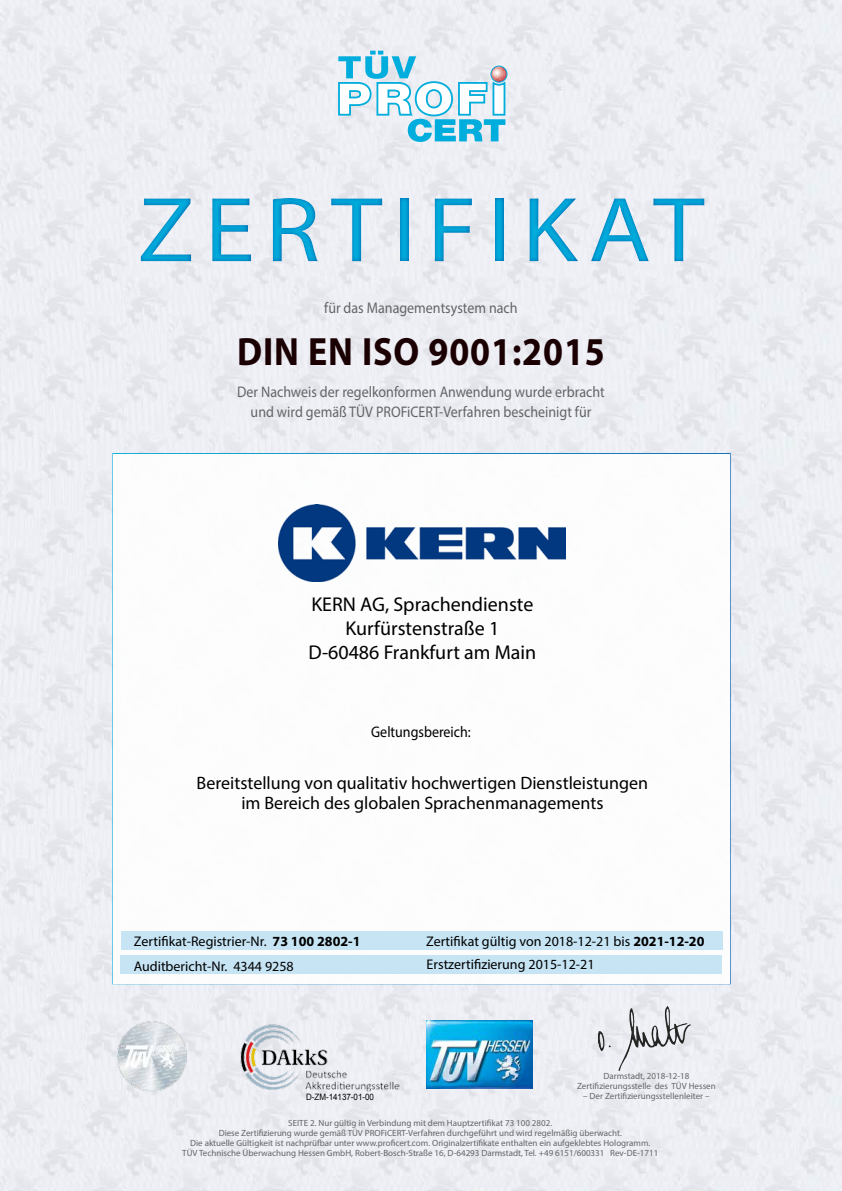
<style>
.page{position:relative;width:842px;height:1191px;background:#fff}
.page>*{position:absolute;margin:0;border:0;box-sizing:border-box;transform-origin:0 0}
.t1{font:93px "Myriad Pro";letter-spacing:.1em;color:#00addc;scale:1.1 1}
.t2{font:700 39.6px "Myriad Pro";letter-spacing:.025em;color:#1a0002;scale:.91 1}
.t3{font:20px/24px "Myriad Pro";color:#000;text-align:center}
.t4{font:18px/20px "Myriad Pro";color:#000;text-align:center}
.t5{font:15.4px/20px "Myriad Pro";color:#636466;text-align:center;scale:.91 1}
.t6{font:15.4px "Myriad Pro";color:#000;scale:.91 1}
.t7{font:14px/24.6px "Myriad Pro";color:#000}
.t8{font:9px/10px "Myriad Pro";color:#636466;text-align:center}
.t9{font:8.8px "Arial";color:#000;scale:.91 1}
.s1{font-weight:700}
</style>
<div class="page">
<img style="left:0;top:0;width:842px;height:1191px">
<svg style="left:338px;top:51px;width:169px;height:91px"></svg>
<img style="left:241px;top:1024px;width:158px;height:67px">
<img style="left:427px;top:1020px;width:106px;height:69px">
<div style="left:112px;top:453px;width:619px;height:531px;background:#fff;border:2px solid #fff"></div>
<div style="left:120px;top:955px;width:602px;height:19px;background:#c0e2f3"></div>
<div style="left:121px;top:931px;width:601px;height:19px;background:#c0e2f3"></div>
<img style="left:598px;top:1006px;width:92px;height:64px">
<div style="left:0;top:172px;width:842px;height:114px;background:#006bb6;opacity:.75"></div>
<img style="left:278px;top:504px;width:287px;height:77px">
<img style="left:117px;top:1021px;width:70px;height:69px">
<h1 class="t1" style="left:138px;top:173px;width:517px">ZERTIFIKAT</h1>
<h3 class="t5" style="left:324px;top:298px;width:214px">für das Managementsystem nach</h3>
<h2 class="t2" style="left:237px;top:326px;width:406px">DIN EN ISO 9001:2015</h2>
<h3 class="t5" style="left:237px;top:381px;width:405px">Der Nachweis der regelkonformen Anwendung wurde erbracht und wird gemäß TÜV PROFiCERT-Verfahren bescheinigt für</h3>
<h3 class="t3" style="left:308px;top:591px;width:229px">KERN AG, Sprachendienste<br>Kurfürstenstraße 1<br>D-60486 Frankfurt am Main</h3>
<h3 class="t6" style="left:371px;top:722px;width:111px">Geltungsbereich:</h3>
<h3 class="t4" style="left:197px;top:772px;width:453px">Bereitstellung von qualitativ hochwertigen Dienstleistungen im Bereich des globalen Sprachenmanagements</h3>
<h3 class="t7" style="left:134px;top:929px;width:228px">Zertifikat-Registrier-Nr. <span class="s1">73 100 2802-1<br></span>Auditbericht-Nr. 4344 9258</h3>
<p class="t9" style="left:306px;top:1090px;width:76px">D-ZM-14137-01-00</p>
<h3 class="t7" style="left:426px;top:929px;width:280px">Zertifikat gültig von 2018-12-21 bis <span class="s1">2021-12-20</span></h3>
<h3 class="t7" style="left:427px;top:952px;width:169px">Erstzertifizierung 2015-12-21</h3>
<p class="t8" style="left:577px;top:1071px;width:140px">Darmstadt, 2018-12-18<br>Zertifizierungsstelle des TÜV Hessen</p>
<p class="t8" style="left:583px;top:1091px;width:128px">– Der Zertifizierungsstellenleiter –</p>
<p class="t8" style="left:182px;top:1118px;width:478px">SEITE 2. Nur gültig in Verbindung mit dem Hauptzertifikat 73 100 2802.<br>Diese Zertifizierung wurde gemäß TÜV PROFiCERT-Verfahren durchgeführt und wird regelmäßig überwacht.<br>Die aktuelle Gültigkeit ist nachprüfbar unter www.proficert.com. Originalzertifikate enthalten ein aufgeklebtes Hologramm.<br>TÜV Technische Überwachung Hessen GmbH, Robert-Bosch-Straße 16, D-64293 Darmstadt, Tel. +49 6151/600331 Rev-DE-1711</p>
</div>
